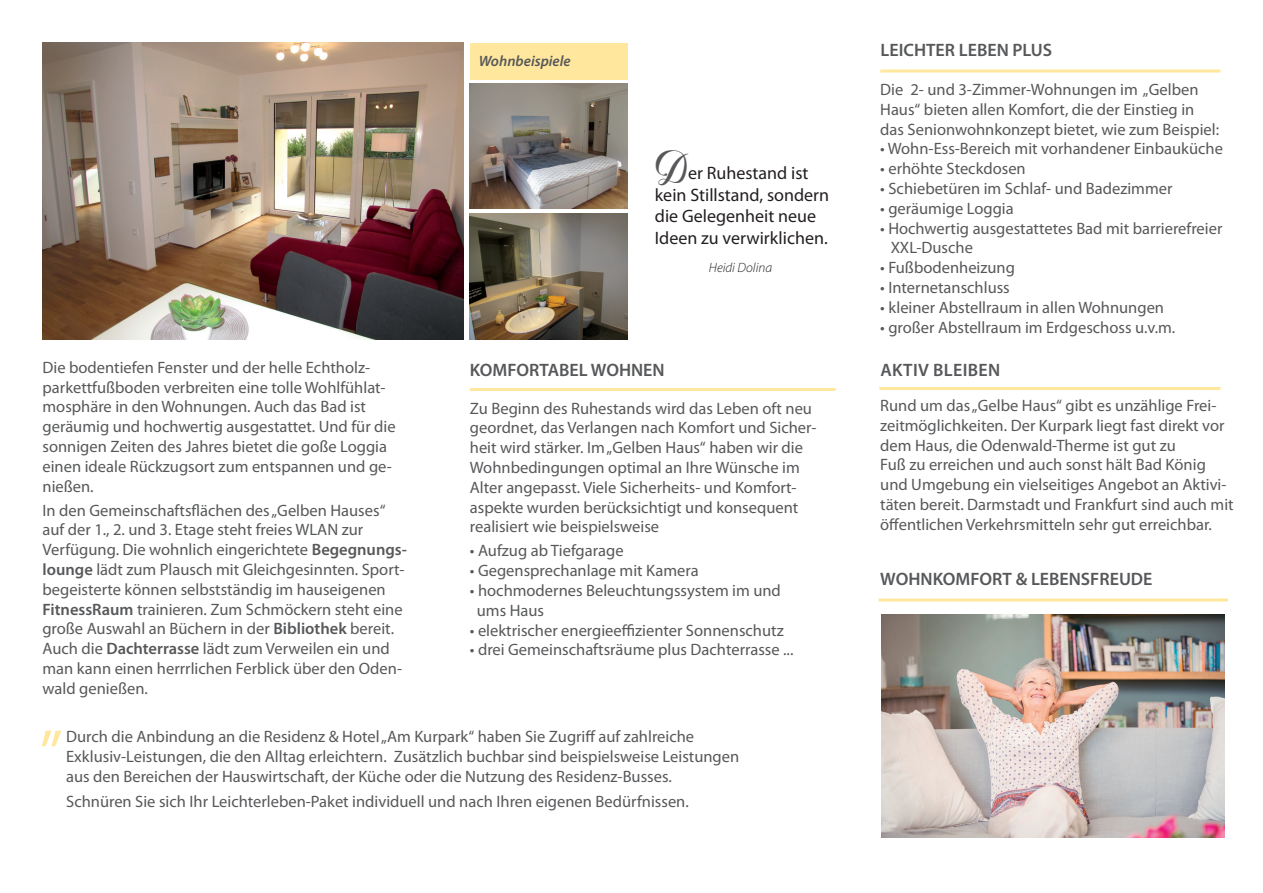
<style>
.page{position:relative;width:1263px;height:893px;background:#fff}
.page>*{position:absolute;margin:0;border:0;box-sizing:border-box;transform-origin:0 0}
.t1{font:66px "Myriad Pro";color:#ffe79d}
.t2{font:45px "Hypnotica";color:#57585a}
.t3{font:18px/21.6px "Myriad Pro";color:#231f20}
.t4{font:600 18px "Myriad Pro";color:#57585a}
.t5{font:16.5px/19.8px "Myriad Pro";color:#57585a}
.t6{font:italic 600 15px "Myriad Pro";color:#57585a}
.t7{font:italic 300 13.5px "Myriad Pro";color:#231f20}
.s1{font-weight:600}
</style>
<div class="page">
<div style="left:470px;top:43px;width:157px;height:36px;background:#ffe79d"></div>
<img style="left:882px;top:615px;width:343px;height:223px">
<img style="left:43px;top:43px;width:420px;height:296px">
<img style="left:470px;top:83px;width:157px;height:125px">
<img style="left:470px;top:214px;width:157px;height:126px">
<hr style="left:470px;top:388px;width:366px;height:3px;background:#ffe79d">
<hr style="left:880px;top:70px;width:340px;height:3px;background:#ffe79d">
<hr style="left:878px;top:598px;width:350px;height:3px;background:#ffe79d">
<hr style="left:879px;top:387px;width:341px;height:3px;background:#ffe79d">
<p class="t5" style="left:43px;top:357px;width:355px">Die bodentiefen Fenster und der helle Echtholz&shy;parkettfußboden verbreiten eine tolle Wohlfühlat&shy;mosphäre in den Wohnungen. Auch das Bad ist geräumig und hochwertig ausgestattet. Und für die sonnigen Zeiten des Jahres bietet die goße Loggia einen ideale Rückzugsort zum entspannen und ge&shy;nießen.</p>
<p class="t5" style="left:43px;top:500px;width:366px">In den Gemeinschaftsflächen des „Gelben Hauses“ auf der 1., 2. und 3. Etage steht freies WLAN zur Verfügung. Die wohnlich eingerichtete <span class="s1">Begegnungs&shy;lounge</span> lädt zum Plausch mit Gleichgesinnten. Sport&shy;begeisterte können selbstständig im hauseigenen <span class="s1">FitnessRaum</span> trainieren. Zum Schmöckern steht eine große Auswahl an Büchern in der <span class="s1">Bibliothek</span> bereit.<br>Auch die <span class="s1">Dachterrasse</span> lädt zum Verweilen ein und man kann einen herrrlichen Ferblick über den Oden&shy;wald genießen.</p>
<p class="t6" style="left:479px;top:51px;width:93px">Wohnbeispiele</p>
<h2 class="t2" style="left:655px;top:145px;width:35px">D</h2>
<p class="t3" style="left:655px;top:162px;width:176px;text-indent:33px">er Ruhestand ist kein Stillstand, sondern die Gelegenheit neue<br>Ideen zu verwirklichen.</p>
<p class="t7" style="left:709px;top:260px;width:65px">Heidi Dolina</p>
<p class="t4" style="left:470px;top:358px;width:196px">KOMFORTABEL WOHNEN</p>
<p class="t5" style="left:470px;top:398px;width:348px">Zu Beginn des Ruhestands wird das Leben oft neu geordnet, das Verlangen nach Komfort und Sicher&shy;heit wird stärker. Im „Gelben Haus“ haben wir die Wohnbedingungen optimal an Ihre Wünsche im Alter angepasst. Viele Sicherheits- und Komfort&shy;aspekte wurden berücksichtigt und konsequent realisiert wie beispielsweise</p>
<p class="t5" style="left:470px;top:541px;width:155px">• Aufzug ab Tiefgarage</p>
<p class="t5" style="left:470px;top:560px;width:230px">• Gegensprechanlage mit Kamera</p>
<p class="t5" style="left:477px;top:580px;width:306px;text-indent:-7px">• hochmodernes Beleuchtungssystem im und ums Haus</p>
<p class="t5" style="left:470px;top:620px;width:315px">• elektrischer energieeffizienter Sonnenschutz</p>
<p class="t5" style="left:470px;top:640px;width:325px">• drei Gemeinschaftsräume plus Dachterrasse ...</p>
<p class="t5" style="left:66px;top:726px;width:675px">Durch die Anbindung an die Residenz &amp; Hotel „Am Kurpark“ haben Sie Zugriff auf zahlreiche<br>Exklusiv-Leistungen, die den Alltag erleichtern. Zusätzlich buchbar sind beispielsweise Leistungen aus den Bereichen der Hauswirtschaft, der Küche oder die Nutzung des Residenz-Busses.</p>
<p class="t5" style="left:66px;top:791px;width:624px">Schnüren Sie sich Ihr Leichterleben-Paket individuell und nach Ihren eigenen Bedürfnissen.</p>
<h1 class="t1" style="left:39px;top:713px;width:25px">”</h1>
<p class="t4" style="left:881px;top:39px;width:173px">LEICHTER LEBEN PLUS</p>
<p class="t5" style="left:880px;top:79px;width:340px">Die 2- und 3-Zimmer-Wohnungen im „Gelben<br>Haus“ bieten allen Komfort, die der Einstieg in das Senionwohnkonzept bietet, wie zum Beispiel:</p>
<p class="t5" style="left:880px;top:139px;width:344px">• Wohn-Ess-Bereich mit vorhandener Einbauküche</p>
<p class="t5" style="left:880px;top:158px;width:147px">• erhöhte Steckdosen</p>
<p class="t5" style="left:880px;top:178px;width:294px">• Schiebetüren im Schlaf- und Badezimmer</p>
<p class="t5" style="left:880px;top:198px;width:135px">• geräumige Loggia</p>
<p class="t5" style="left:891px;top:218px;width:333px;text-indent:-10px">• Hochwertig ausgestattetes Bad mit barrierefreier<br>XXL-Dusche</p>
<p class="t5" style="left:880px;top:257px;width:136px">• Fußbodenheizung</p>
<p class="t5" style="left:880px;top:277px;width:131px">• Internetanschluss</p>
<p class="t5" style="left:880px;top:297px;width:285px">• kleiner Abstellraum in allen Wohnungen</p>
<p class="t5" style="left:880px;top:317px;width:297px">• großer Abstellraum im Erdgeschoss u.v.m.</p>
<p class="t4" style="left:880px;top:358px;width:63px">Aktiv bleiben</p>
<p class="t5" style="left:880px;top:395px;width:355px">Rund um das „Gelbe Haus“ gibt es unzählige Frei&shy;zeitmöglichkeiten. Der Kurpark liegt fast direkt vor dem Haus, die Odenwald-Therme ist gut zu<br>Fuß zu erreichen und auch sonst hält Bad König und Umgebung ein vielseitiges Angebot an Aktivi&shy;täten bereit. Darmstadt und Frankfurt sind auch mit öffentlichen Verkehrsmitteln sehr gut erreichbar.</p>
<p class="t4" style="left:880px;top:568px;width:274px">WOHNKOMFORT &amp; LEBENSFREUDE</p>
</div>
